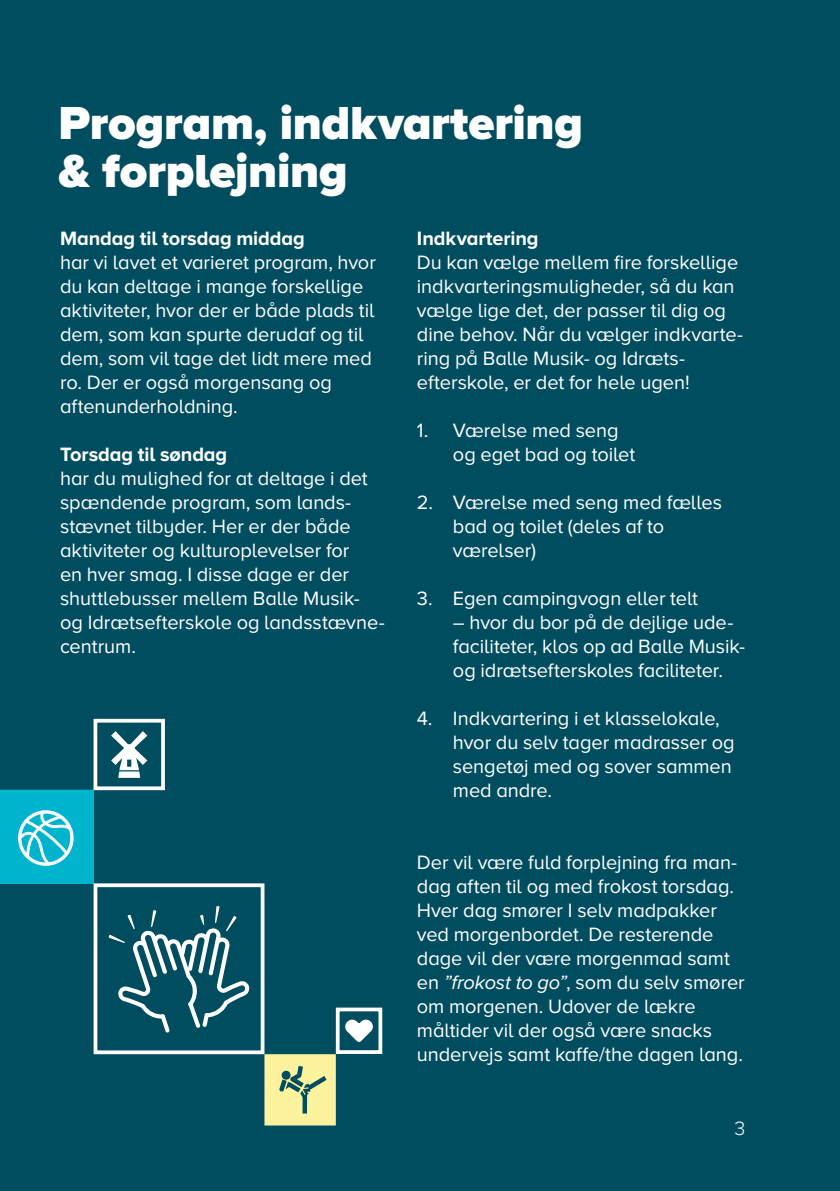
<style>
.page{position:relative;width:840px;height:1191px;background:#fff}
.page>*{position:absolute;margin:0;border:0;box-sizing:border-box;transform-origin:0 0}
.t1{font:900 48px/48px "Proxima Nova A";letter-spacing:-.005em;color:#fff}
.t2{font:20px/24px "Proxima Nova A";letter-spacing:-.005em;color:#fff}
.t3{font:700 20px "Proxima Nova A";letter-spacing:-.005em;color:#fff}
.t4{font:300 20px "Proxima Nova A";color:#fff}
.s1{font-style:italic}
</style>
<div class="page">
<div style="left:0;top:0;width:839px;height:1191px;background:#004d60"></div>
<div style="left:335px;top:1007px;width:47px;height:47px;border:4px solid #fff"></div>
<svg style="left:345px;top:1019px;width:27px;height:23px"></svg>
<div style="left:0;top:790px;width:93px;height:93px;background:#00b4cd"></div>
<div style="left:0;top:790px;width:94px;height:93px;border:1px solid #00b4cd"></div>
<div style="left:264px;top:1054px;width:71px;height:71px;background:#fdf39e;border:4px solid #fdf39e"></div>
<div style="left:94px;top:883px;width:170px;height:171px;border:4px solid #fff"></div>
<div style="left:93px;top:719px;width:72px;height:71px;border:4px solid #fff"></div>
<svg style="left:111px;top:731px;width:36px;height:47px"></svg>
<svg style="left:18px;top:810px;width:56px;height:56px"></svg>
<div style="left:19px;top:811px;width:53px;height:53px;border:1px solid #fff;border-radius:50%"></div>
<svg style="left:109px;top:906px;width:141px;height:126px"></svg>
<svg style="left:279px;top:1066px;width:47px;height:47px"></svg>
<h1 class="t1" style="left:59px;top:97px;width:525px">Program, indkvartering &amp; forplejning</h1>
<p class="t3" style="left:60px;top:227px;width:246px">Mandag til torsdag middag</p>
<p class="t2" style="left:60px;top:250px;width:317px">har vi lavet et varieret program, hvor du kan deltage i mange forskellige aktiviteter, hvor der er både plads til dem, som kan spurte derudaf og til dem, som vil tage det lidt mere med ro. Der er også morgensang og aftenunderholdning.</p>
<p class="t3" style="left:60px;top:443px;width:169px">Torsdag til søndag</p>
<p class="t2" style="left:60px;top:466px;width:326px">har du mulighed for at deltage i det spændende program, som lands&shy;stævnet tilbyder. Her er der både aktiviteter og kulturoplevelser for<br>en hver smag. I disse dage er der shuttlebusser mellem Balle Musik&shy;og Idrætsefterskole og landsstævne&shy;centrum.</p>
<p class="t3" style="left:416px;top:227px;width:123px">Indkvartering</p>
<p class="t2" style="left:416px;top:250px;width:327px">Du kan vælge mellem fire forskellige indkvarteringsmuligheder, så du kan vælge lige det, der passer til dig og dine behov. Når du vælger indkvarte&shy;ring på Balle Musik- og Idræts&shy;efterskole, er det for hele ugen!</p>
<p class="t2" style="left:452px;top:418px;width:184px;text-indent:-36px">1. Værelse med seng og eget bad og toilet</p>
<p class="t2" style="left:452px;top:490px;width:270px;text-indent:-36px">2. Værelse med seng med fælles bad og toilet (deles af to værelser)</p>
<p class="t2" style="left:416px;top:586px;width:282px">3. Egen campingvogn eller telt</p>
<p class="t2" style="left:452px;top:610px;width:293px">– hvor du bor på de dejlige ude&shy;faciliteter, klos op ad Balle Musik&shy;og idrætsefterskoles faciliteter.</p>
<p class="t2" style="left:452px;top:706px;width:283px;text-indent:-36px">4. Indkvartering i et klasselokale, hvor du selv tager madrasser og sengetøj med og sover sammen med andre.</p>
<p class="t2" style="left:416px;top:850px;width:329px">Der vil være fuld forplejning fra man&shy;dag aften til og med frokost torsdag.<br>Hver dag smører I selv madpakker ved morgenbordet. De resterende dage vil der være morgenmad samt en <span class="s1">”frokost to go”</span>, som du selv smører om morgenen. Udover de lækre måltider vil der også være snacks undervejs samt kaffe/the dagen lang.</p>
<p class="t4" style="left:734px;top:1117px;width:12px">3</p>
</div>
